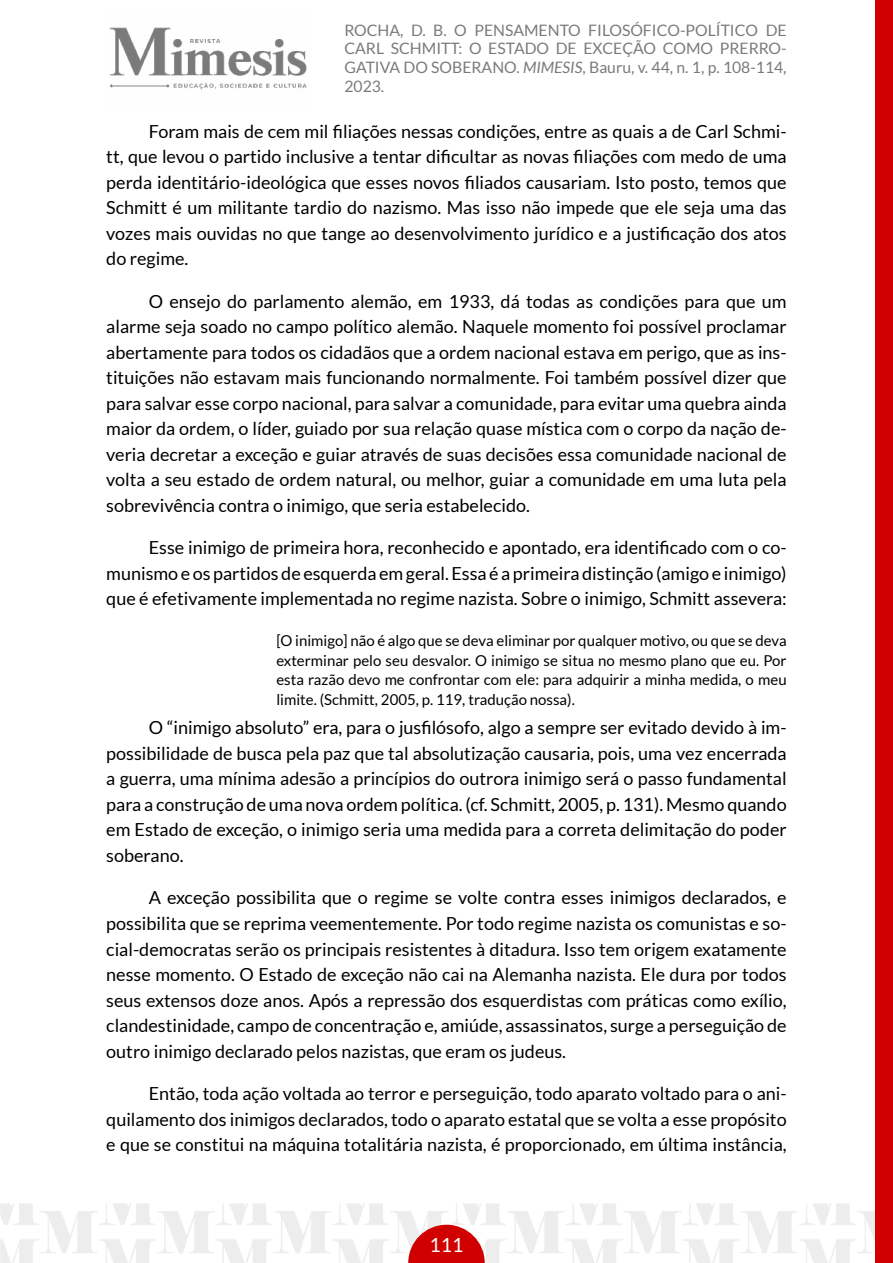
<style>
.page{position:relative;width:893px;height:1263px;background:#fff}
.page>*{position:absolute;margin:0;border:0;box-sizing:border-box;transform-origin:0 0}
.t1{font:19.5px "Lato";color:#fff}
.t2{font:18px/25.5px "Lato";color:#000;text-align:justify}
.t3{font:15.75px/18.9px "Lato";color:#7a7a7a;text-align:justify}
.t4{font:15px/19.5px "Lato";color:#000;text-align:justify}
.s1{font-style:italic}
</style>
<div class="page">
<img style="left:0;top:1203px;width:876px;height:60px">
<img style="left:109px;top:27px;width:198px;height:63px">
<div style="left:876px;top:0;width:17px;height:1263px;background:#d10000"></div>
<svg style="left:408px;top:1225px;width:77px;height:38px;background:#d93535"></svg>
<p class="t3" style="left:344px;top:20px;width:444px">ROCHA, D. B. O PENSAMENTO FILOSÓFICO-POLÍTICO DE CARL SCHMITT: O ESTADO DE EXCEÇÃO COMO PRERRO-GATIVA DO SOBERANO. <span class="s1">MIMESIS</span>, Bauru, v. 44, n. 1, p. 108-114, 2023.</p>
<p class="t2" style="left:106px;top:118px;width:682px;text-indent:43px">Foram mais de cem mil filiações nessas condições, entre as quais a de Carl Schmi&shy;tt, que levou o partido inclusive a tentar dificultar as novas filiações com medo de uma perda identitário-ideológica que esses novos filiados causariam. Isto posto, temos que Schmitt é um militante tardio do nazismo. Mas isso não impede que ele seja uma das vozes mais ouvidas no que tange ao desenvolvimento jurídico e a justificação dos atos do regime.</p>
<p class="t2" style="left:106px;top:288px;width:682px;text-indent:43px">O ensejo do parlamento alemão, em 1933, dá todas as condições para que um alarme seja soado no campo político alemão. Naquele momento foi possível proclamar abertamente para todos os cidadãos que a ordem nacional estava em perigo, que as ins&shy;tituições não estavam mais funcionando normalmente. Foi também possível dizer que para salvar esse corpo nacional, para salvar a comunidade, para evitar uma quebra ainda maior da ordem, o líder, guiado por sua relação quase mística com o corpo da nação de&shy;veria decretar a exceção e guiar através de suas decisões essa comunidade nacional de volta a seu estado de ordem natural, ou melhor, guiar a comunidade em uma luta pela sobrevivência contra o inimigo, que seria estabelecido.</p>
<p class="t2" style="left:106px;top:535px;width:682px;text-indent:43px">Esse inimigo de primeira hora, reconhecido e apontado, era identificado com o co&shy;munismo e os partidos de esquerda em geral. Essa é a primeira distinção (amigo e inimigo) que é efetivamente implementada no regime nazista. Sobre o inimigo, Schmitt assevera:</p>
<p class="t4" style="left:276px;top:631px;width:512px">[O inimigo] não é algo que se deva eliminar por qualquer motivo, ou que se deva exterminar pelo seu desvalor. O inimigo se situa no mesmo plano que eu. Por esta razão devo me confrontar com ele: para adquirir a minha medida, o meu limite. (Schmitt, 2005, p. 119, tradução nossa).</p>
<p class="t2" style="left:106px;top:715px;width:682px;text-indent:43px">O “inimigo absoluto” era, para o jusfilósofo, algo a sempre ser evitado devido à im&shy;possibilidade de busca pela paz que tal absolutização causaria, pois, uma vez encerrada a guerra, uma mínima adesão a princípios do outrora inimigo será o passo fundamental para a construção de uma nova ordem política. (cf. Schmitt, 2005, p. 131). Mesmo quando em Estado de exceção, o inimigo seria uma medida para a correta delimitação do poder soberano.</p>
<p class="t2" style="left:106px;top:885px;width:682px;text-indent:43px">A exceção possibilita que o regime se volte contra esses inimigos declarados, e possibilita que se reprima veementemente. Por todo regime nazista os comunistas e so&shy;cial-democratas serão os principais resistentes à ditadura. Isso tem origem exatamente nesse momento. O Estado de exceção não cai na Alemanha nazista. Ele dura por todos seus extensos doze anos. Após a repressão dos esquerdistas com práticas como exílio, clandestinidade, campo de concentração e, amiúde, assassinatos, surge a perseguição de outro inimigo declarado pelos nazistas, que eram os judeus.</p>
<p class="t2" style="left:106px;top:1081px;width:682px;text-indent:43px">Então, toda ação voltada ao terror e perseguição, todo aparato voltado para o ani&shy;quilamento dos inimigos declarados, todo o aparato estatal que se volta a esse propósito e que se constitui na máquina totalitária nazista, é proporcionado, em última instância,</p>
<p class="t1" style="left:429px;top:1234px;width:35px">111</p>
</div>
